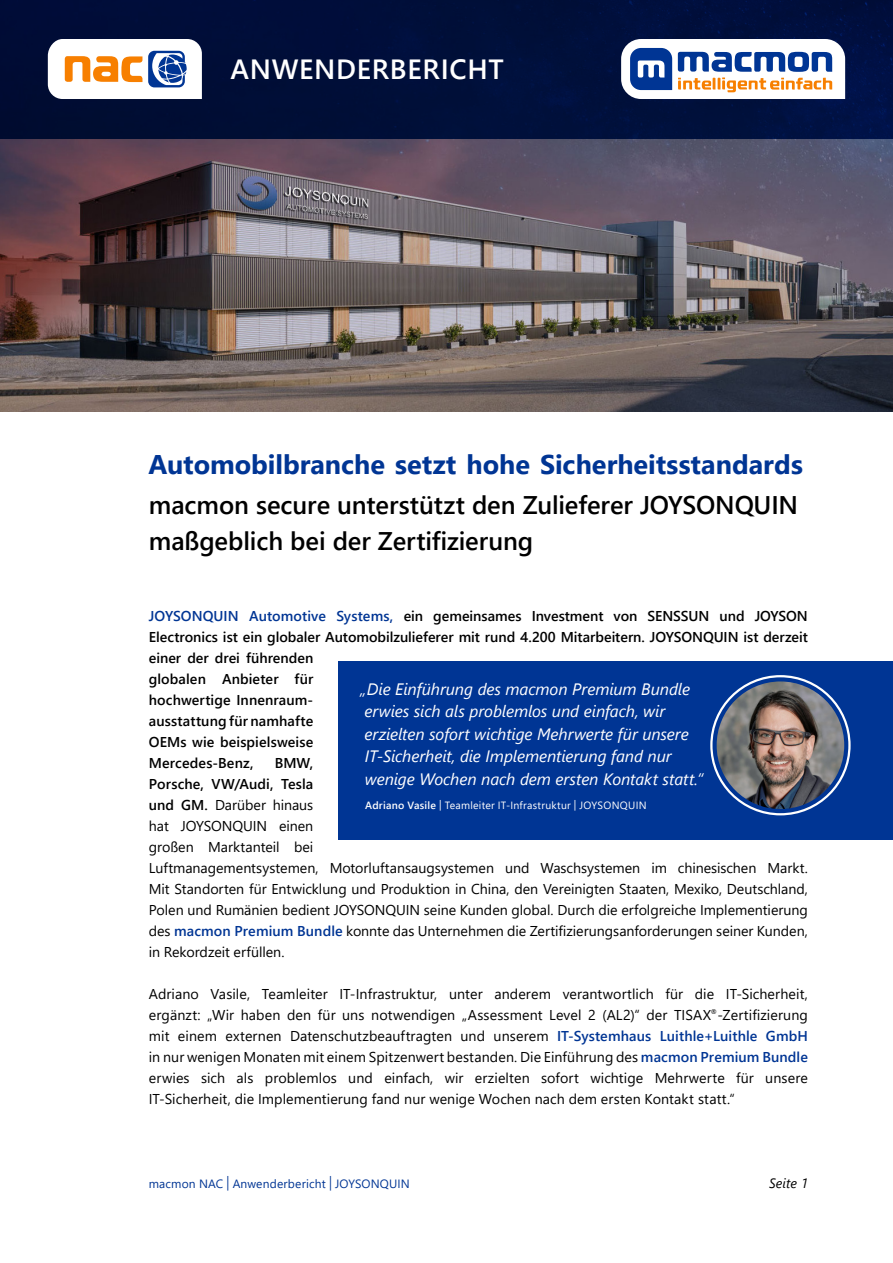
<style>
.page{position:relative;width:893px;height:1263px;background:#fff}
.page>*{position:absolute;margin:0;border:0;box-sizing:border-box;transform-origin:0 0}
.t1{font:600 27.75px "Segoe UI";letter-spacing:.025em;color:#fff}
.t2{font:700 27px "Segoe UI";color:#003594}
.t3{font:600 25.5px/36px "Segoe UI";letter-spacing:-.005em;color:#000}
.t4{font:italic 16.5px/22.5px "Segoe UI";letter-spacing:-.005em;color:#fff}
.t5{font:14.25px/21px "Segoe UI";letter-spacing:-.005em;color:#000}
.t6{font:600 14.25px/21px "Segoe UI";color:#000}
.t7{font:italic 13.5px "Segoe UI";color:#000}
.t8{font:12px "Segoe UI";letter-spacing:.015em;color:#003594}
.t9{font:10.5px "Segoe UI";letter-spacing:.025em;color:#fff}
.s1{color:#003594}
.s2{font-weight:600}
.s3{font-weight:600;color:#003594}
.s4{font-size:14.4px}
</style>
<div class="page">
<img style="left:0;top:138px;width:893px;height:273px">
<div style="left:0;top:0;width:893px;height:138px;background:#000f3a"></div>
<svg style="left:48px;top:39px;width:154px;height:60px;background:#e0d5ce"></svg>
<svg style="left:621px;top:39px;width:224px;height:60px;background:#babfcf"></svg>
<div style="left:339px;top:661px;width:554px;height:179px;background:#003594"></div>
<img style="left:717px;top:681px;width:127px;height:128px;border-radius:64px">
<h1 class="t1" style="left:230px;top:43px;width:275px">ANWENDERBERICHT</h1>
<h2 class="t2" style="left:148px;top:439px;width:656px">Automobilbranche setzt hohe Sicherheitsstandards</h2>
<h3 class="t3" style="left:149px;top:484px;width:651px">macmon secure unterstützt den Zulieferer JOYSONQUIN maßgeblich bei der Zertifizierung</h3>
<p class="t6" style="left:149px;top:604px;width:661px"><span class="s1">JOYSONQUIN Automotive Systems,</span> ein gemeinsames Investment von SENSSUN und JOYSON Electronics ist ein globaler Automobilzulieferer mit rund 4.200 Mitarbeitern. JOYSONQUIN ist derzeit einer der drei führenden<br>globalen Anbieter für<br>hochwertige Innenraum-<br>ausstattung für namhafte<br>OEMs wie beispielsweise<br>Mercedes-Benz,</p>
<p class="t4" style="left:360px;top:675px;width:345px">„Die Einführung des macmon Premium Bundle erwies sich als problemlos und einfach, wir erzielten sofort wichtige Mehrwerte für unsere IT-Sicherheit, die Implementierung fand nur wenige Wochen nach dem ersten Kontakt statt.“</p>
<p class="t9" style="left:365px;top:795px;width:283px"><span class="s2">Adriano Vasile</span> | Teamleiter IT-Infrastruktur | JOYSONQUIN</p>
<p class="t5" style="left:149px;top:751px;width:661px;text-indent:126px"><span class="s2">BMW,<br>Porsche, VW/Audi, Tesla<br>und GM.</span> Darüber hinaus<br>hat JOYSONQUIN einen<br>großen Marktanteil bei<br>Luftmanagementsystemen, Motorluftansaugsystemen und Waschsystemen im chinesischen Markt.<br>Mit Standorten für Entwicklung und Produktion in China, den Vereinigten Staaten, Mexiko, Deutschland, Polen und Rumänien bedient JOYSONQUIN seine Kunden global. Durch die erfolgreiche Implementierung des <span class="s3">macmon Premium Bundle</span> konnte das Unternehmen die Zertifizierungsanforderungen seiner Kunden, in Rekordzeit erfüllen.</p>
<p class="t5" style="left:149px;top:982px;width:661px;text-align:justify">Adriano Vasile, Teamleiter IT-Infrastruktur, unter anderem verantwortlich für die IT-Sicherheit, ergänzt: „Wir haben den für uns notwendigen „Assessment Level 2 (AL2)“ der TISAX<sup>®</sup>-Zertifizierung mit einem externen Datenschutzbeauftragten und unserem <span class="s3">IT-Systemhaus Luithle+Luithle GmbH </span>in nur wenigen Monaten mit einem Spitzenwert bestanden. Die Einführung des <span class="s3">macmon Premium Bundle </span>erwies sich als problemlos und einfach, wir erzielten sofort wichtige Mehrwerte für unsere IT-Sicherheit, die Implementierung fand nur wenige Wochen nach dem ersten Kontakt statt.“</p>
<p class="t8" style="left:149px;top:1172px;width:262px">macmon NAC <span class="s4">|</span> Anwenderbericht <span class="s4">|</span> JOYSONQUIN</p>
<p class="t7" style="left:769px;top:1170px;width:40px">Seite 1</p>
</div>
